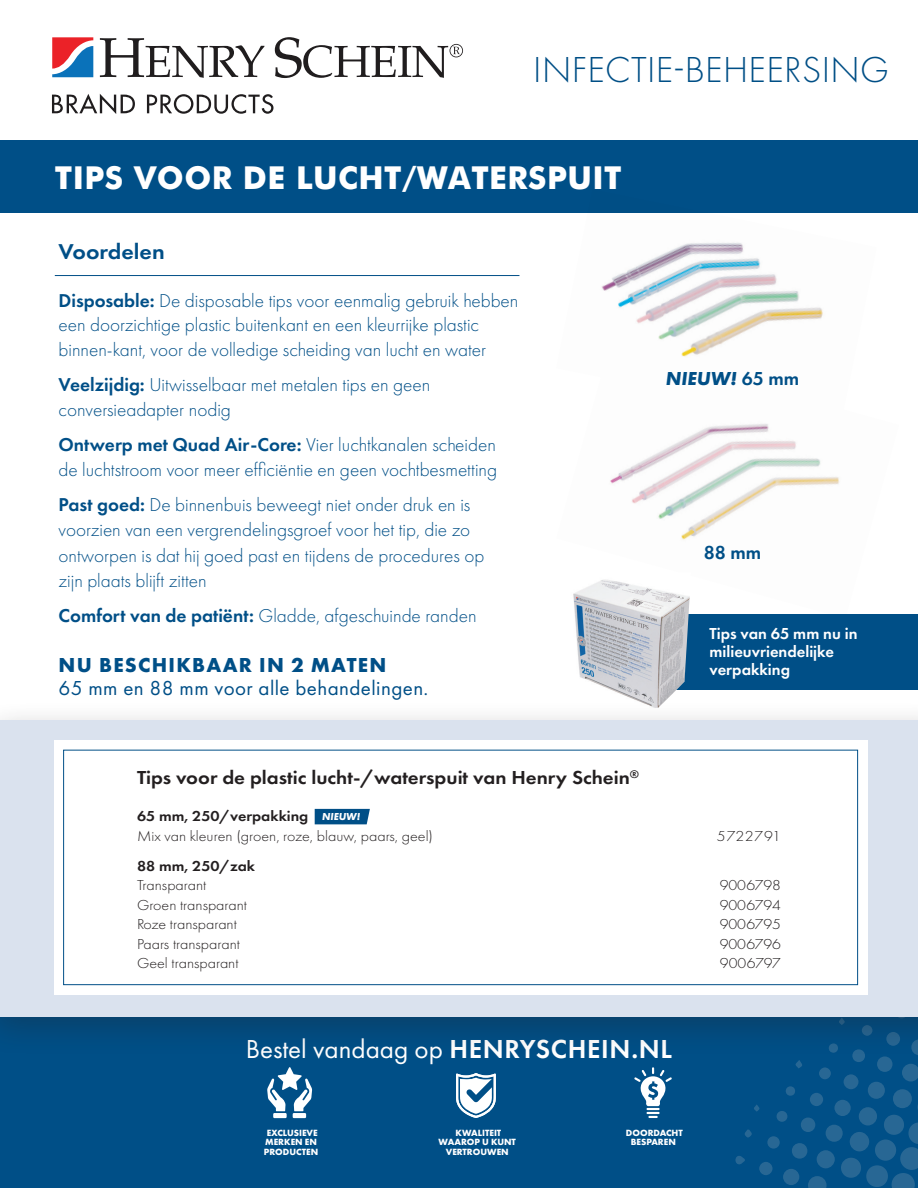
<style>
.page{position:relative;width:918px;height:1188px;background:#fff}
.page>*{position:absolute;margin:0;border:0;box-sizing:border-box;transform-origin:0 0}
.t1{font:300 37.5px "Futura PT";letter-spacing:.01em;color:#004f86}
.t2{font:700 31.5px "Futura";letter-spacing:.015em;color:#fff}
.t3{font:27px "Futura PT";color:#fff}
.t4{font:600 22.35px "Futura PT";color:#004f87;scale:1.07 1}
.t5{font:21px "Futura PT";letter-spacing:.02em;color:#004f87}
.t6{font:700 21px "Futura PT";letter-spacing:.06em;color:#004f87}
.t7{font:600 19.5px "Futura PT";color:#231f20;scale:1.07 1}
.t8{font:italic 700 19.5px "Futura PT";color:#004f87}
.t9{font:600 19.5px "Futura PT";color:#004f87}
.t10{font:300 19.35px/25.5px "Futura PT";color:#004f87}
.t11{font:600 16.5px/18px "Futura PT";color:#fff}
.t12{font:300 15px "Futura PT";color:#231f20;scale:1.07 1}
.t13{font:600 15px/19.5px "Futura PT";color:#231f20;scale:1.07 1}
.t14{font:300 15px "Futura PT";letter-spacing:.045em;color:#231f20;scale:1.07 1}
.t15{font:italic 700 10.5px "Futura PT";color:#fff}
.t16{font:700 9.3px/9.6px "Futura PT";color:#fff;text-align:center}
.s1{font-weight:600}
.s2{font-weight:600;font-style:normal}
.s3{font-weight:300}
</style>
<div class="page">
<img style="left:610px;top:426px;width:289px;height:189px">
<div style="left:591px;top:615px;width:327px;height:75px;background:#004f87"></div>
<img style="left:573px;top:572px;width:118px;height:128px">
<img style="left:601px;top:242px;width:222px;height:184px">
<div style="left:0;top:141px;width:918px;height:72px;background:#004f87"></div>
<svg style="left:52px;top:37px;width:42px;height:41px"></svg>
<svg style="left:52px;top:94px;width:83px;height:20px"></svg>
<svg style="left:147px;top:94px;width:126px;height:20px"></svg>
<svg style="left:100px;top:38px;width:164px;height:40px"></svg>
<svg style="left:52px;top:37px;width:41px;height:40px"></svg>
<svg style="left:275px;top:37px;width:188px;height:41px"></svg>
<div style="left:0;top:1016px;width:918px;height:172px;background:#004f87"></div>
<svg style="left:866px;top:1165px;width:22px;height:22px"></svg>
<svg style="left:873px;top:1098px;width:45px;height:90px"></svg>
<div style="left:884px;top:1115px;width:20px;height:20px;background:#286794;border-radius:50%"></div>
<div style="left:841px;top:1158px;width:20px;height:20px;background:#286794;border-radius:50%"></div>
<div style="left:850px;top:1132px;width:19px;height:19px;background:#286794;border-radius:50%"></div>
<div style="left:893px;top:1089px;width:19px;height:19px;background:#286794;border-radius:50%"></div>
<svg style="left:808px;top:1176px;width:19px;height:12px"></svg>
<div style="left:859px;top:1107px;width:18px;height:19px;background:#286794;border-radius:50%"></div>
<svg style="left:817px;top:1150px;width:18px;height:19px"></svg>
<svg style="left:902px;top:1064px;width:16px;height:18px"></svg>
<div style="left:868px;top:1082px;width:17px;height:17px;background:#286794;border-radius:50%"></div>
<div style="left:826px;top:1125px;width:17px;height:17px;background:#286794;border-radius:50%"></div>
<div style="left:834px;top:1100px;width:17px;height:16px;background:#286794;border-radius:50%"></div>
<div style="left:783px;top:1169px;width:16px;height:16px;background:#286794;border-radius:50%"></div>
<svg style="left:877px;top:1056px;width:16px;height:16px"></svg>
<div style="left:792px;top:1143px;width:15px;height:16px;background:#286794;border-radius:50%"></div>
<svg style="left:843px;top:1074px;width:16px;height:16px"></svg>
<div style="left:801px;top:1117px;width:14px;height:15px;background:#286794;border-radius:50%"></div>
<div style="left:759px;top:1162px;width:14px;height:13px;background:#286794;border-radius:50%"></div>
<div style="left:810px;top:1093px;width:13px;height:13px;background:#286794;border-radius:50%"></div>
<div style="left:852px;top:1049px;width:13px;height:13px;background:#286794;border-radius:50%"></div>
<svg style="left:767px;top:1136px;width:13px;height:13px"></svg>
<div style="left:819px;top:1067px;width:12px;height:12px;background:#286794;border-radius:50%"></div>
<svg style="left:776px;top:1111px;width:12px;height:11px"></svg>
<div style="left:786px;top:1086px;width:9px;height:10px;background:#286794;border-radius:50%"></div>
<svg style="left:735px;top:1156px;width:10px;height:9px"></svg>
<svg style="left:745px;top:1130px;width:7px;height:8px"></svg>
<svg style="left:795px;top:1060px;width:7px;height:8px"></svg>
<svg style="left:754px;top:1104px;width:6px;height:8px"></svg>
<div style="left:0;top:700px;width:918px;height:357px;background:#231f20;opacity:.3"></div>
<div style="left:0;top:720px;width:918px;height:296px;background:#dae2ee"></div>
<div style="left:54px;top:741px;width:813px;height:254px;background:#fff"></div>
<div style="left:63px;top:750px;width:795px;height:235px;border:1px solid #004f87"></div>
<svg style="left:315px;top:809px;width:55px;height:15px"></svg>
<div style="left:293px;top:1113px;width:13px;height:5px;background:#fff"></div>
<div style="left:273px;top:1113px;width:14px;height:5px;background:#fff"></div>
<svg style="left:267px;top:1067px;width:45px;height:44px"></svg>
<svg style="left:456px;top:1073px;width:40px;height:45px"></svg>
<svg style="left:634px;top:1067px;width:38px;height:51px"></svg>
<hr style="left:55px;top:275px;width:464px;height:1px;background:#004f87">
<p class="t1" style="left:533px;top:49px;width:357px">INFECTIE-BEHEERSING</p>
<p class="t2" style="left:55px;top:155px;width:568px">TIPS VOOR DE LUCHT/WATERSPUIT</p>
<p class="t4" style="left:59px;top:238px;width:101px">Voordelen</p>
<p class="t10" style="left:59px;top:289px;width:462px;line-height:23.7px"><span class="s1">Disposable:</span> De disposable tips voor eenmalig gebruik hebben een doorzichtige plastic buitenkant en een kleurrijke plastic</p>
<p class="t10" style="left:59px;top:337px;width:429px">binnen-kant, voor de volledige scheiding van lucht en water</p>
<p class="t10" style="left:59px;top:372px;width:373px"><span class="s1">Veelzijdig:</span> Uitwisselbaar met metalen tips en geen conversieadapter nodig</p>
<p class="t10" style="left:59px;top:432px;width:439px"><span class="s1">Ontwerp met Quad Air-Core:</span> Vier luchtkanalen scheiden</p>
<p class="t10" style="left:59px;top:457px;width:440px">de luchtstroom voor meer efficiëntie en geen vochtbesmetting</p>
<p class="t10" style="left:59px;top:492px;width:428px"><span class="s1">Past goed:</span> De binnenbuis beweegt niet onder druk en is voorzien van een vergrendelingsgroef voor het tip, die zo ontworpen is dat hij goed past en tijdens de procedures op</p>
<p class="t10" style="left:59px;top:568px;width:150px">zijn plaats blijft zitten</p>
<p class="t10" style="left:59px;top:603px;width:420px"><span class="s1">Comfort van de patiënt:</span> Gladde, afgeschuinde randen</p>
<p class="t6" style="left:59px;top:652px;width:329px">NU BESCHIKBAAR IN 2 MATEN</p>
<p class="t5" style="left:59px;top:675px;width:371px">65 mm en 88 mm voor alle behandelingen.</p>
<p class="t7" style="left:137px;top:766px;width:471px">Tips voor de plastic lucht-/waterspuit van Henry Schein<sup>®</sup></p>
<p class="t8" style="left:666px;top:367px;width:135px">NIEUW! <span class="s2">65 mm</span></p>
<p class="t9" style="left:704px;top:541px;width:59px">88 mm</p>
<p class="t11" style="left:710px;top:624px;width:149px">Tips van 65 mm nu in milieuvriendelijke</p>
<p class="t11" style="left:710px;top:660px;width:82px">verpakking</p>
<p class="t13" style="left:137px;top:807px;width:162px">65 mm, 250/verpakking</p>
<p class="t12" style="left:137px;top:827px;width:278px">Mix van kleuren (groen, roze, blauw, paars, geel)</p>
<p class="t14" style="left:717px;top:827px;width:61px">5722791</p>
<p class="t15" style="left:322px;top:810px;width:40px">NIEUW!</p>
<p class="t13" style="left:137px;top:856px;width:112px">88 mm, 250/zak<br><span class="s3">Transparant</span></p>
<p class="t12" style="left:720px;top:877px;width:59px">9006798</p>
<p class="t12" style="left:137px;top:896px;width:104px">Groen transparant</p>
<p class="t12" style="left:720px;top:896px;width:59px">9006794</p>
<p class="t12" style="left:137px;top:916px;width:95px">Roze transparant</p>
<p class="t12" style="left:720px;top:916px;width:59px">9006795</p>
<p class="t12" style="left:137px;top:935px;width:98px">Paars transparant</p>
<p class="t12" style="left:720px;top:935px;width:59px">9006796</p>
<p class="t12" style="left:137px;top:955px;width:96px">Geel transparant</p>
<p class="t12" style="left:720px;top:955px;width:59px">9006797</p>
<p class="t3" style="left:246px;top:1033px;width:428px">Bestel vandaag op <span class="s1">HENRYSCHEIN.NL</span></p>
<p class="t16" style="left:265px;top:1127px;width:54px;text-align:left">EXCLUSIEVE<br>MERKEN EN</p>
<p class="t16" style="left:264px;top:1147px;width:56px">PRODUCTEN</p>
<p class="t16" style="left:439px;top:1127px;width:79px">KWALITEIT<br>WAAROP U KUNT</p>
<p class="t16" style="left:446px;top:1147px;width:64px">VERTROUWEN</p>
<p class="t16" style="left:626px;top:1127px;width:58px">DOORDACHT<br>BESPAREN</p>
</div>
